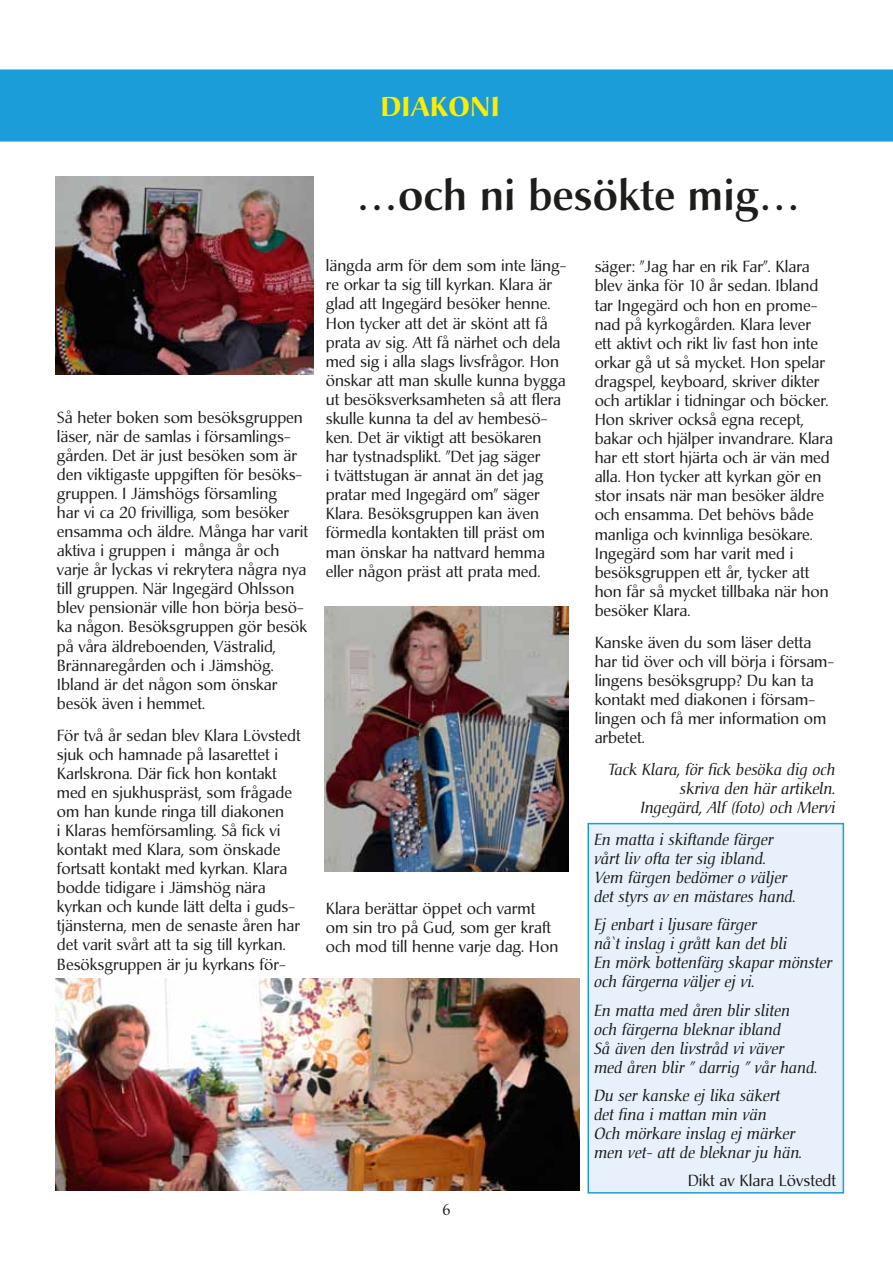
<style>
.page{position:relative;width:893px;height:1263px;background:#fff}
.page>*{position:absolute;margin:0;border:0;box-sizing:border-box;transform-origin:0 0}
.t1{font:500 42px "Christiana";color:#1d1d1b}
.t2{font:700 27px "Christiana";letter-spacing:.01em;color:#ffed00}
.t3{font:15.9px/19px "Christiana";color:#1d1d1b}
.t4{font:italic 15.9px/19px "Christiana";color:#1d1d1b}
.t5{font:15.75px "Christiana";color:#1d1d1b}
</style>
<div class="page">
<div style="left:587px;top:823px;width:257px;height:370px;background:#e7f0fb;border:2px solid #1a9dd9"></div>
<div style="left:0;top:69px;width:893px;height:73px;background:#1a9dd9"></div>
<img style="left:55px;top:176px;width:258px;height:198px">
<img style="left:324px;top:606px;width:244px;height:266px">
<img style="left:55px;top:978px;width:524px;height:213px">
<h2 class="t2" style="left:380px;top:89px;width:121px">DIAKONI</h2>
<p class="t3" style="left:57px;top:408px;width:253px">Så heter boken som besöksgruppen läser, när de samlas i församlings&shy;gården. Det är just besöken som är den viktigaste uppgiften för besöks&shy;gruppen. I Jämshögs församling<br>har vi ca 20 frivilliga, som besöker ensamma och äldre. Många har varit aktiva i gruppen i många år och varje år lyckas vi rekrytera några nya till gruppen. När Ingegärd Ohlsson blev pensionär ville hon börja besö&shy;ka någon. Besöksgruppen gör besök på våra äldreboenden, Västralid, Brännaregården och i Jämshög.<br>Ibland är det någon som önskar besök även i hemmet.</p>
<p class="t3" style="left:57px;top:726px;width:246px">För två år sedan blev Klara Lövstedt sjuk och hamnade på lasarettet i Karlskrona. Där fick hon kontakt med en sjukhuspräst, som frågade om han kunde ringa till diakonen<br>i Klaras hemförsamling. Så fick vi kontakt med Klara, som önskade fortsatt kontakt med kyrkan. Klara bodde tidigare i Jämshög nära kyrkan och kunde lätt delta i guds&shy;tjänsterna, men de senaste åren har det varit svårt att ta sig till kyrkan.<br>Besöksgruppen är ju kyrkans för-</p>
<h1 class="t1" style="left:356px;top:169px;width:446px">…och ni besökte mig…</h1>
<p class="t3" style="left:326px;top:256px;width:242px">längda arm för dem som inte läng&shy;re orkar ta sig till kyrkan. Klara är glad att Ingegärd besöker henne.<br>Hon tycker att det är skönt att få prata av sig. Att få närhet och dela med sig i alla slags livsfrågor. Hon önskar att man skulle kunna bygga ut besöksverksamheten så att flera skulle kunna ta del av hembesö&shy;ken. Det är viktigt att besökaren har tystnadsplikt. ”Det jag säger<br>i tvättstugan är annat än det jag pratar med Ingegärd om” säger<br>Klara. Besöksgruppen kan även förmedla kontakten till präst om man önskar ha nattvard hemma eller någon präst att prata med.</p>
<p class="t3" style="left:595px;top:257px;width:240px">säger: ”Jag har en rik Far”. Klara blev änka för 10 år sedan. Ibland tar Ingegärd och hon en prome&shy;nad på kyrkogården. Klara lever<br>ett aktivt och rikt liv fast hon inte orkar gå ut så mycket. Hon spelar dragspel, keyboard, skriver dikter och artiklar i tidningar och böcker.<br>Hon skriver också egna recept, bakar och hjälper invandrare. Klara har ett stort hjärta och är vän med alla. Hon tycker att kyrkan gör en stor insats när man besöker äldre och ensamma. Det behövs både manliga och kvinnliga besökare.<br>Ingegärd som har varit med i besöksgruppen ett år, tycker att hon får så mycket tillbaka när hon besöker Klara.</p>
<p class="t3" style="left:595px;top:633px;width:241px">Kanske även du som läser detta har tid över och vill börja i försam&shy;lingens besöksgrupp? Du kan ta kontakt med diakonen i försam&shy;lingen och få mer information om arbetet.</p>
<p class="t4" style="left:608px;top:760px;width:229px;text-align:right">Tack Klara, för fick besöka dig och skriva den här artikeln.<br>Ingegärd, Alf (foto) och Mervi</p>
<p class="t4" style="left:595px;top:830px;width:203px">En matta i skiftande färger vårt liv ofta ter sig ibland.<br>Vem färgen bedömer o väljer det styrs av en mästares hand.</p>
<p class="t4" style="left:595px;top:915px;width:240px">Ej enbart i ljusare färger<br>nå`t inslag i grått kan det bli<br>En mörk bottenfärg skapar mönster och färgerna väljer ej vi.</p>
<p class="t4" style="left:595px;top:1001px;width:225px">En matta med åren blir sliten<br>och färgerna bleknar ibland<br>Så även den livstråd vi väver<br>med åren blir ” darrig ” vår hand.</p>
<p class="t4" style="left:595px;top:1086px;width:210px">Du ser kanske ej lika säkert det fina i mattan min vän<br>Och mörkare inslag ej märker men vet- att de bleknar ju hän.</p>
<p class="t3" style="left:688px;top:1171px;width:150px">Dikt av Klara Lövstedt</p>
<p class="t3" style="left:326px;top:899px;width:234px">Klara berättar öppet och varmt om sin tro på Gud, som ger kraft och mod till henne varje dag. Hon</p>
<p class="t5" style="left:442px;top:1199px;width:10px">6</p>
</div>
